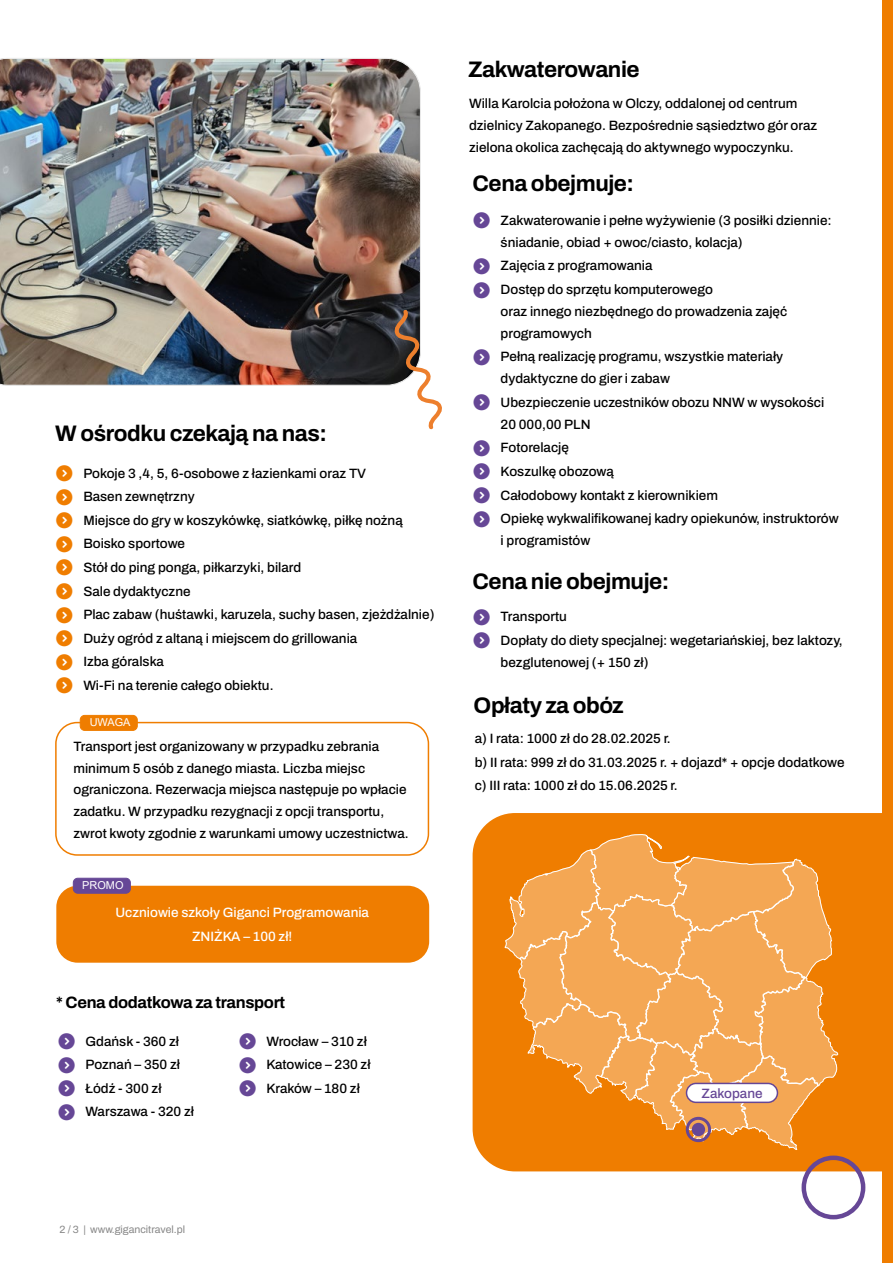
<style>
.page{position:relative;width:893px;height:1263px;background:#fff}
.page>*{position:absolute;margin:0;border:0;box-sizing:border-box;transform-origin:0 0}
.t1{font:700 22.5px "Archivo";letter-spacing:-.02em;color:#000}
.t2{font:700 16.5px "Archivo";letter-spacing:-.02em;color:#000}
.t3{font:500 13.5px/23.5px "Archivo";color:#000}
.t4{font:500 13.5px/23.5px "Archivo";color:#fff;text-align:center}
.t5{font:500 13.5px "Archivo";color:#664796}
.t6{font:10.95px "Arial";color:#fff}
.t7{font:10.5px "Archivo";color:#878787}
</style>
<div class="page">
<img style="left:0;top:58px;width:421px;height:327px">
<div style="left:882px;top:0;width:11px;height:1263px;background:#ef7d00"></div>
<div style="left:473px;top:813px;width:409px;height:358px;background:#ef7d00"></div>
<div style="left:55px;top:722px;width:374px;height:134px;border:2px solid #ef7d00;border-radius:21px"></div>
<div style="left:80px;top:715px;width:57px;height:15px;background:#ef7d00;border-radius:4px"></div>
<div style="left:80px;top:715px;width:57px;height:15px;border:1px solid #ef7d00;border-radius:4px"></div>
<svg style="left:504px;top:834px;width:335px;height:316px;background:#f29d41"></svg>
<div style="left:692px;top:1123px;width:13px;height:13px;background:#664796;border-radius:50%"></div>
<div style="left:686px;top:1117px;width:25px;height:25px;border:3px solid #664796;border-radius:50%"></div>
<div style="left:686px;top:1083px;width:91px;height:19px;background:#fff;border-radius:9px"></div>
<div style="left:686px;top:1083px;width:92px;height:20px;border:2px solid #664796;border-radius:9px"></div>
<div style="left:56px;top:886px;width:373px;height:77px;background:#ef7d00;border-radius:21px"></div>
<div style="left:73px;top:878px;width:57px;height:15px;background:#664796;border-radius:4px"></div>
<div style="left:73px;top:878px;width:58px;height:15px;border:1px solid #664796;border-radius:4px"></div>
<svg style="left:394px;top:308px;width:48px;height:122px"></svg>
<div style="left:801px;top:1155px;width:64px;height:64px;border:4px solid #664796;border-radius:50%"></div>
<h1 class="t1" style="left:55px;top:416px;width:273px">W ośrodku czekają na nas:</h1>
<p class="t3" style="left:83px;top:461px;width:353px">Pokoje 3 ,4, 5, 6-osobowe z łazienkami oraz TV<br>Basen zewnętrzny<br>Miejsce do gry w koszykówkę, siatkówkę, piłkę nożną Boisko sportowe<br>Stół do ping ponga, piłkarzyki, bilard<br>Sale dydaktyczne<br>Plac zabaw (huśtawki, karuzela, suchy basen, zjeżdżalnie)<br>Duży ogród z altaną i miejscem do grillowania<br>Izba góralska<br>Wi-Fi na terenie całego obiektu.</p>
<p class="t6" style="left:90px;top:715px;width:42px">UWAGA</p>
<p class="t3" style="left:74px;top:735px;width:337px;line-height:21.8px">Transport jest organizowany w przypadku zebrania minimum 5 osób z danego miasta. Liczba miejsc ograniczona. Rezerwacja miejsca następuje po wpłacie zadatku. W przypadku rezygnacji z opcji transportu, zwrot kwoty zgodnie z warunkami umowy uczestnictwa.</p>
<p class="t6" style="left:82px;top:878px;width:43px">PROMO</p>
<p class="t4" style="left:115px;top:901px;width:255px">Uczniowie szkoły Giganci Programowania<br>ZNIŻKA – 100 zł!</p>
<p class="t2" style="left:56px;top:990px;width:230px">* Cena dodatkowa za transport</p>
<p class="t3" style="left:86px;top:1029px;width:110px">Gdańsk - 360 zł<br>Poznań – 350 zł<br>Łódź - 300 zł<br>Warszawa - 320 zł</p>
<p class="t3" style="left:266px;top:1029px;width:106px">Wrocław – 310 zł<br>Katowice – 230 zł<br>Kraków – 180 zł</p>
<h1 class="t1" style="left:468px;top:52px;width:173px">Zakwaterowanie</h1>
<p class="t3" style="left:469px;top:92px;width:350px;line-height:21.9px">Willa Karolcia położona w Olczy, oddalonej od centrum dzielnicy Zakopanego. Bezpośrednie sąsiedztwo gór oraz zielona okolica zachęcają do aktywnego wypoczynku.</p>
<h1 class="t1" style="left:473px;top:167px;width:163px">Cena obejmuje:</h1>
<p class="t3" style="left:501px;top:209px;width:333px;line-height:21.9px">Zakwaterowanie i pełne wyżywienie (3 posiłki dziennie: śniadanie, obiad + owoc/ciasto, kolacja)</p>
<p class="t3" style="left:501px;top:254px;width:214px">Zajęcia z programowania<br>Dostęp do sprzętu komputerowego</p>
<p class="t3" style="left:501px;top:300px;width:288px;line-height:21.9px">oraz innego niezbędnego do prowadzenia zajęć programowych</p>
<p class="t3" style="left:501px;top:346px;width:284px;line-height:21.9px">Pełną realizację programu, wszystkie materiały dydaktyczne do gier i zabaw</p>
<p class="t3" style="left:501px;top:391px;width:325px;line-height:21.9px">Ubezpieczenie uczestników obozu NNW w wysokości<br>20 000,00 PLN</p>
<p class="t3" style="left:501px;top:436px;width:340px">Fotorelację<br>Koszulkę obozową<br>Całodobowy kontakt z kierownikiem<br>Opiekę wykwalifikowanej kadry opiekunów, instruktorów</p>
<p class="t3" style="left:501px;top:529px;width:91px">i programistów</p>
<h1 class="t1" style="left:473px;top:564px;width:198px">Cena nie obejmuje:</h1>
<p class="t3" style="left:501px;top:605px;width:343px">Transportu<br>Dopłaty do diety specjalnej: wegetariańskiej, bez laktozy,</p>
<p class="t3" style="left:501px;top:650px;width:149px">bezglutenowej (+ 150 zł)</p>
<h1 class="t1" style="left:474px;top:688px;width:152px">Opłaty za obóz</h1>
<p class="t3" style="left:475px;top:726px;width:372px">a) I rata: 1000 zł do 28.02.2025 r.<br>b) II rata: 999 zł do 31.03.2025 r. + dojazd* + opcje dodatkowe c) III rata: 1000 zł do 15.06.2025 r.</p>
<p class="t5" style="left:702px;top:1083px;width:62px">Zakopane</p>
<p class="t7" style="left:60px;top:1221px;width:127px">2 / 3 | www.gigancitravel.pl</p>
</div>
